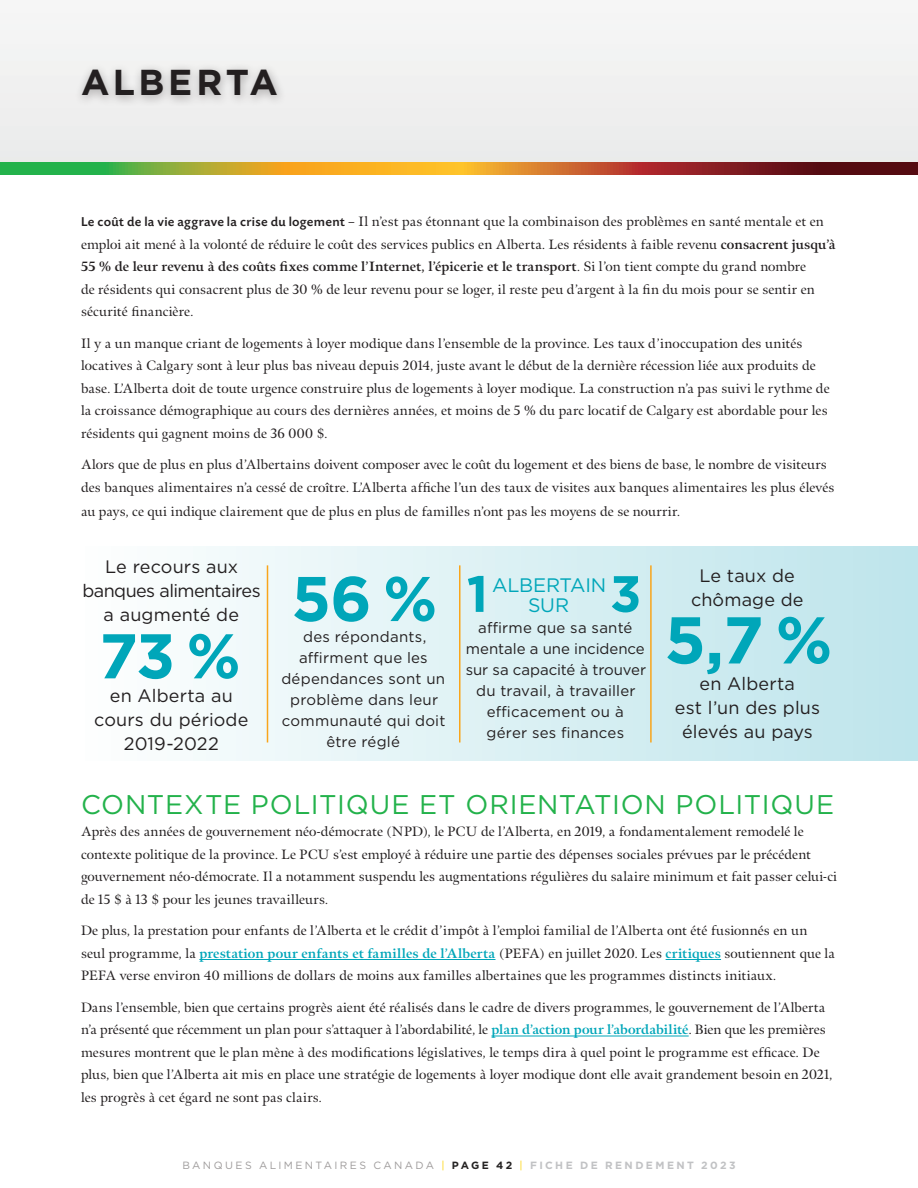
<style>
.page{position:relative;width:918px;height:1188px;background:#fff}
.page>*{position:absolute;margin:0;border:0;box-sizing:border-box;transform-origin:0 0}
.t1{font:700 66px "Gotham";color:#00a6b9}
.t2{font:700 63px "Gotham";color:#00a6b9}
.t3{font:700 51px "Gotham";color:#00a6b9}
.t4{font:700 36px "Gotham";letter-spacing:.095em;color:#231f20}
.t5{font:27px "Gotham";letter-spacing:.03em;color:#23b24b}
.t6{font:19.5px "Gotham";letter-spacing:-.015em;color:#00a6b9}
.t7{font:18px/24px "Gotham";letter-spacing:.005em;color:#231f20;text-align:center}
.t8{font:18px/24px "Gotham";letter-spacing:-.025em;color:#231f20;text-align:center}
.t9{font:15px/21px "Gotham";letter-spacing:.015em;color:#231f20;text-align:center}
.t10{font:13.5px/22.5px "Meno";letter-spacing:.015em;color:#231f20}
.t11{font:10.5px "Gotham";letter-spacing:.225em;color:#9e9b9b}
.s1{font-family:"Today SB";font-weight:500}
.s2{font-weight:700}
.s3{font-weight:700;color:#00a6b9}
.s4{color:#fed304}
.s5{font-weight:700;color:#252323}
.s6{font-weight:700;color:#c1c2c4}
</style>
<div class="page">
<div style="left:0;top:0;width:918px;height:162px;background:#f0f0f0"></div>
<svg style="left:0;top:162px;width:918px;height:12px;background:#9f762b"></svg>
<div style="left:81px;top:546px;width:837px;height:215px;background:linear-gradient(to right,#fdfefe,#bde4eb)"></div>
<hr style="left:199px;top:959px;width:297px;height:1px;background:#00a6b9">
<hr style="left:666px;top:959px;width:55px;height:1px;background:#00a6b9">
<hr style="left:491px;top:1036px;width:198px;height:1px;background:#00a6b9">
<hr style="left:267px;top:565px;width:1px;height:178px;background:#f9a51b">
<hr style="left:459px;top:565px;width:1px;height:178px;background:#f9a51b">
<hr style="left:650px;top:565px;width:2px;height:178px;background:#f9a51b">
<div style="left:75px;top:62px;width:213px;height:45px;background:#231f20;opacity:.35"></div>
<h3 class="t4" style="left:81px;top:59px;width:199px">ALBERTA</h3>
<p class="t10" style="left:81px;top:211px;width:756px"><span class="s1">Le coût de la vie aggrave la crise du logement</span> – Il n’est pas étonnant que la combinaison des problèmes en santé mentale et en emploi ait mené à la volonté de réduire le coût des services publics en Alberta. Les résidents à faible revenu <span class="s2">consacrent jusqu’à 55 % de leur revenu à des coûts fixes comme l’Internet, l’épicerie et le transport</span>. Si l’on tient compte du grand nombre<br>de résidents qui consacrent plus de 30 % de leur revenu pour se loger, il reste peu d’argent à la fin du mois pour se sentir en sécurité financière.</p>
<p class="t10" style="left:81px;top:332px;width:750px">Il y a un manque criant de logements à loyer modique dans l’ensemble de la province. Les taux d’inoccupation des unités locatives à Calgary sont à leur plus bas niveau depuis 2014, juste avant le début de la dernière récession liée aux produits de base. L’Alberta doit de toute urgence construire plus de logements à loyer modique. La construction n’a pas suivi le rythme de la croissance démographique au cours des dernières années, et moins de 5 % du parc locatif de Calgary est abordable pour les résidents qui gagnent moins de 36 000 $.</p>
<p class="t10" style="left:81px;top:454px;width:755px">Alors que de plus en plus d’Albertains doivent composer avec le coût du logement et des biens de base, le nombre de visiteurs des banques alimentaires n’a cessé de croître. L’Alberta affiche l’un des taux de visites aux banques alimentaires les plus élevés</p>
<p class="t10" style="left:81px;top:500px;width:601px">au pays, ce qui indique clairement que de plus en plus de familles n’ont pas les moyens de se nourrir.</p>
<h3 class="t8" style="left:82px;top:555px;width:180px">Le recours aux banques alimentaires a augmenté de</h3>
<h2 class="t2" style="left:99px;top:614px;width:143px">73 %</h2>
<h3 class="t7" style="left:94px;top:684px;width:156px">en Alberta au cours du période<br>2019-2022</h3>
<h2 class="t2" style="left:291px;top:557px;width:147px">56 %</h2>
<p class="t9" style="left:281px;top:626px;width:166px">des répondants, affirment que les dépendances sont un problème dans leur communauté qui doit être réglé</p>
<h3 class="t3" style="left:467px;top:560px;width:23px">1</h3>
<h3 class="t6" style="left:492px;top:573px;width:116px">ALBERTAIN</h3>
<h3 class="t3" style="left:610px;top:560px;width:33px">3</h3>
<p class="t9" style="left:466px;top:617px;width:182px">affirme que sa santé mentale a une incidence sur sa capacité à trouver du travail, à travailler efficacement ou à gérer ses finances</p>
<h3 class="t6" style="left:528px;top:592px;width:43px">SUR</h3>
<h3 class="t7" style="left:691px;top:564px;width:114px">Le taux de chômage de</h3>
<h1 class="t1" style="left:664px;top:596px;width:169px">5,7 %</h1>
<h3 class="t7" style="left:675px;top:672px;width:147px">en Alberta<br>est l’un des plus élevés au pays</h3>
<h3 class="t5" style="left:81px;top:787px;width:755px">CONTEXTE POLITIQUE ET ORIENTATION POLITIQUE</h3>
<p class="t10" style="left:81px;top:820px;width:758px">Après des années de gouvernement néo-démocrate (NPD), le PCU de l’Alberta, en 2019, a fondamentalement remodelé le contexte politique de la province. Le PCU s’est employé à réduire une partie des dépenses sociales prévues par le précédent gouvernement néo-démocrate. Il a notamment suspendu les augmentations régulières du salaire minimum et fait passer celui-ci de 15 $ à 13 $ pour les jeunes travailleurs.</p>
<p class="t10" style="left:81px;top:919px;width:755px">De plus, la prestation pour enfants de l’Alberta et le crédit d’impôt à l’emploi familial de l’Alberta ont été fusionnés en un seul programme, la <span class="s3">prestation pour enfants et familles de l’Alberta</span> (PEFA) en juillet 2020. Les <span class="s3">critiques</span> soutiennent que la<br>PEFA verse environ 40 millions de dollars de moins aux familles albertaines que les programmes distincts initiaux.</p>
<p class="t10" style="left:81px;top:996px;width:753px">Dans l’ensemble, bien que certains progrès aient été réalisés dans le cadre de divers programmes, le gouvernement de l’Alberta n’a présenté que récemment un plan pour s’attaquer à l’abordabilité, le <span class="s3">plan d’action pour l’abordabilité</span>. Bien que les premières mesures montrent que le plan mène à des modifications législatives, le temps dira à quel point le programme est efficace. De plus, bien que l’Alberta ait mis en place une stratégie de logements à loyer modique dont elle avait grandement besoin en 2021, les progrès à cet égard ne sont pas clairs.</p>
<p class="t11" style="left:182px;top:1159px;width:555px">BANQUES ALIMENTAIRES CANADA <span class="s4">|</span> <span class="s5">PAGE 42</span> <span class="s4">|</span> <span class="s6">FICHE DE RENDEMENT 2023</span></p>
</div>
